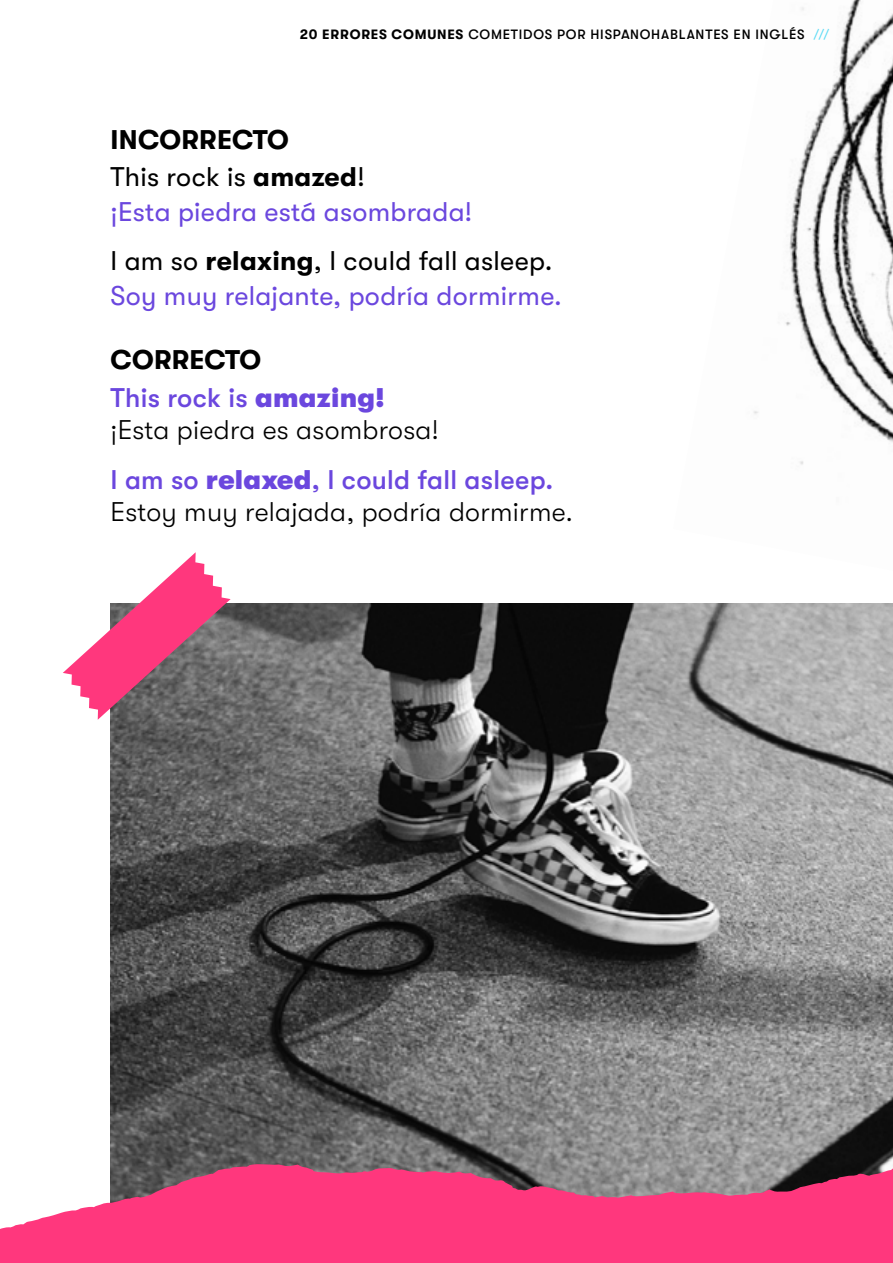
<style>
.page{position:relative;width:893px;height:1263px;background:#fff}
.page>*{position:absolute;margin:0;border:0;box-sizing:border-box;transform-origin:0 0}
.t1{font:27px/49.5px "GT Walsheim Pro";letter-spacing:.01em;color:#6b47de}
.t2{font:300 27px/49.5px "GT Walsheim Pro";letter-spacing:.01em;color:#000}
.t3{font:700 27px/37.5px "GT Walsheim Pro";letter-spacing:.01em;color:#000}
.t4{font:500 27px/37.5px "GT Walsheim Pro";letter-spacing:.01em;color:#6b47de}
.t5{font:500 13.5px "GT Walsheim Pro";letter-spacing:.06em;color:#000}
.s1{font-weight:700}
.s2{font-weight:400;color:#5fddf7}
.s3{font-weight:400}
.s4{color:#000}
.s5{font-weight:700;color:#000}
.s6{font-weight:900}
.s7{font-weight:500;color:#6b47de}
.s8{font-weight:900;color:#6b47de}
</style>
<div class="page">
<img style="left:111px;top:604px;width:782px;height:546px">
<svg style="left:63px;top:552px;width:168px;height:168px"></svg>
<svg style="left:0;top:1150px;width:893px;height:113px;background:#da5382"></svg>
<img style="left:753px;top:0;width:140px;height:465px">
<p class="t5" style="left:300px;top:27px;width:531px"><span class="s1">20 ERRORES COMUNES</span> COMETIDOS POR HISPANOHABLANTES EN INGLÉS <span class="s2">///</span></p>
<p class="t3" style="left:111px;top:121px;width:256px">INCORRECTO<br><span class="s3">This rock is</span> amazed<span class="s3">!</span></p>
<p class="t1" style="left:111px;top:187px;width:443px">¡Esta piedra está asombrada!<br><span class="s4">I am so</span> <span class="s5">relaxing</span><span class="s4">, I could fall asleep.</span></p>
<p class="t1" style="left:111px;top:271px;width:453px">Soy muy relajante, podría dormirme.</p>
<p class="t4" style="left:111px;top:341px;width:275px"><span class="s5">CORRECTO<br></span>This rock is <span class="s6">amazing!</span></p>
<p class="t2" style="left:111px;top:406px;width:444px">¡Esta piedra es asombrosa!<br><span class="s7">I am so</span> <span class="s8">relaxed</span><span class="s7">, I could fall asleep.</span></p>
<p class="t2" style="left:111px;top:487px;width:464px">Estoy muy relajada, podría dormirme.</p>
</div>
